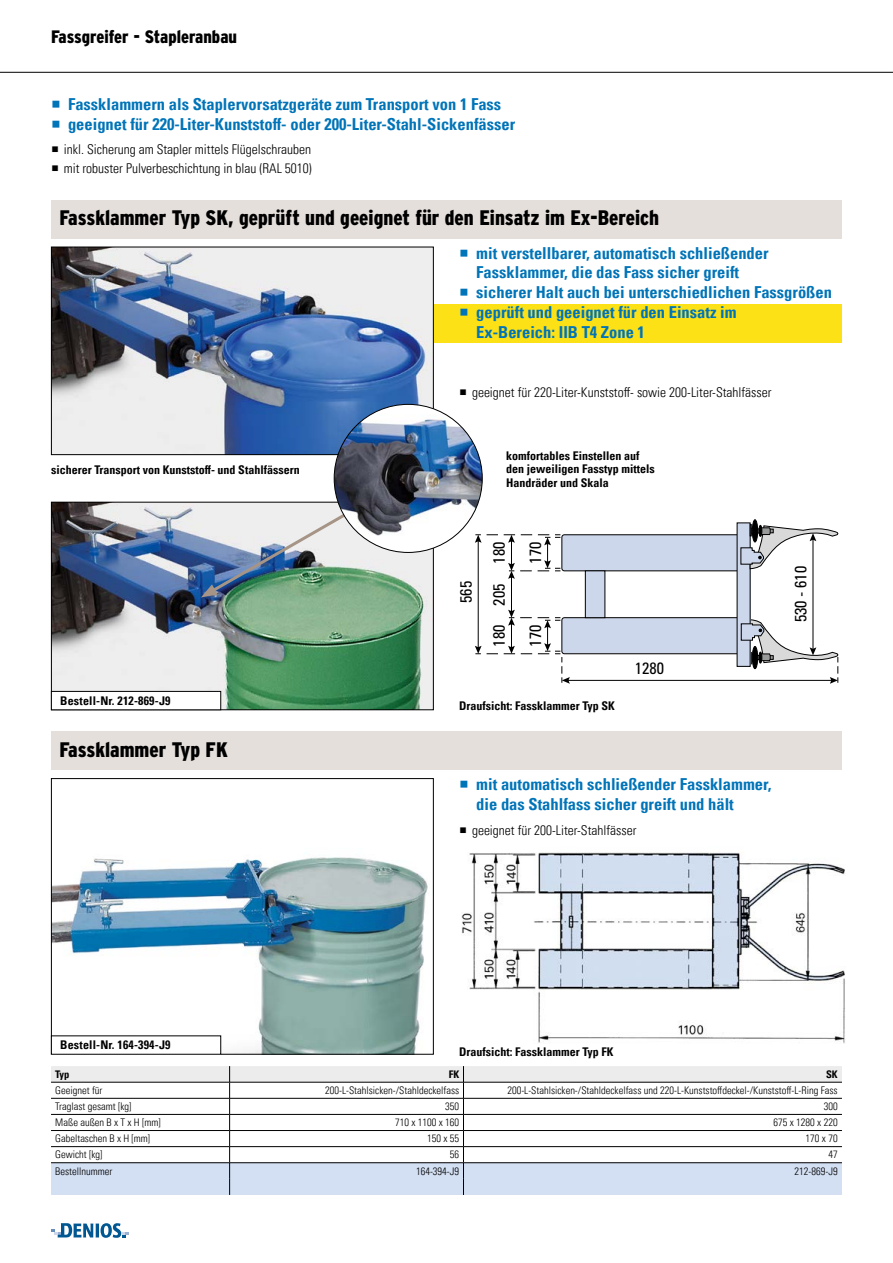
<style>
.page{position:relative;width:893px;height:1263px;background:#fff}
.page>*{position:absolute;margin:0;border:0;box-sizing:border-box;transform-origin:0 0}
.t1{font:900 21px "Interstate CE Condensed";color:#000}
.t2{font:900 18px "Interstate CE Condensed";color:#000}
.t3{font:700 condensed 16.5px/19.8px "Univers LT Pro";color:#0074b8}
.t4{font:condensed 16.35px/33.3px "Univers LT Pro";color:#000}
.t5{font:300 condensed 13.5px/18.3px "Univers LT Pro";color:#000}
.t6{font:700 condensed 12px/13.5px "Univers LT Pro";color:#000}
.t7{font:300 condensed 10.5px "Univers LT Pro";color:#000}
.t8{font:700 condensed 10.5px "Univers LT Pro";color:#000}
</style>
<div class="page">
<div style="left:396px;top:304px;width:446px;height:38px;background:#fbe115"></div>
<img style="left:53px;top:504px;width:379px;height:204px">
<hr style="left:0;top:72px;width:893px;height:1px;background:#000">
<img style="left:53px;top:857px;width:375px;height:195px">
<div style="left:51px;top:778px;width:383px;height:276px;border:1px solid #000"></div>
<svg style="left:51px;top:1066px;width:791px;height:129px"></svg>
<img style="left:53px;top:249px;width:379px;height:204px">
<div style="left:51px;top:247px;width:383px;height:208px;border:1px solid #000"></div>
<div style="left:562px;top:535px;width:180px;height:36px;background:#cdd7eb;border-radius:3px"></div>
<div style="left:561px;top:534px;width:182px;height:37px;border:1px solid #000;border-radius:3px"></div>
<div style="left:562px;top:618px;width:180px;height:36px;background:#cdd7eb;border-radius:3px"></div>
<div style="left:561px;top:617px;width:182px;height:37px;border:1px solid #000;border-radius:3px"></div>
<div style="left:585px;top:570px;width:20px;height:48px;background:#cdd7eb;border:1px solid #000"></div>
<div style="left:737px;top:523px;width:13px;height:143px;background:#cdd7eb"></div>
<div style="left:752px;top:520px;width:6px;height:22px;background:#000;border-radius:50%"></div>
<div style="left:752px;top:519px;width:6px;height:23px;border:1px solid #000;border-radius:50%"></div>
<hr style="left:478px;top:540px;width:1px;height:108px;background:#000">
<hr style="left:511px;top:576px;width:1px;height:36px;background:#000">
<svg style="left:475px;top:534px;width:85px;height:45px"></svg>
<hr style="left:812px;top:539px;width:1px;height:111px;background:#000">
<svg style="left:740px;top:524px;width:98px;height:46px"></svg>
<hr style="left:567px;top:680px;width:265px;height:1px;background:#000">
<svg style="left:475px;top:610px;width:95px;height:74px"></svg>
<svg style="left:740px;top:619px;width:98px;height:65px"></svg>
<img style="left:461px;top:852px;width:384px;height:192px">
<img style="left:201px;top:474px;width:211px;height:123px">
<img style="left:334px;top:404px;width:148px;height:148px;border-radius:74px">
<div style="left:51px;top:731px;width:791px;height:39px;background:#e5dfdb"></div>
<div style="left:51px;top:200px;width:791px;height:38px;background:#e5dfdb"></div>
<div style="left:51px;top:691px;width:170px;height:19px;background:#fff"></div>
<div style="left:51px;top:691px;width:170px;height:19px;border:1px solid #000"></div>
<div style="left:51px;top:1036px;width:170px;height:18px;background:#fff"></div>
<svg style="left:51px;top:1223px;width:78px;height:15px"></svg>
<p class="t2" style="left:51px;top:25px;width:187px">Fassgreifer - Stapleranbau</p>
<p class="t3" style="left:68px;top:94px;width:449px">Fassklammern als Staplervorsatzgeräte zum Transport von 1 Fass geeignet für 220-Liter-Kunststoff- oder 200-Liter-Stahl-Sickenfässer</p>
<p class="t5" style="left:64px;top:140px;width:250px">inkl. Sicherung am Stapler mittels Flügelschrauben mit robuster Pulverbeschichtung in blau (RAL 5010)</p>
<p class="t1" style="left:60px;top:203px;width:601px">Fassklammer Typ SK, geprüft und geeignet für den Einsatz im Ex-Bereich</p>
<p class="t3" style="left:476px;top:243px;width:357px">mit verstellbarer, automatisch schließender Fassklammer, die das Fass sicher greift<br>sicherer Halt auch bei unterschiedlichen Fassgrößen geprüft und geeignet für den Einsatz im<br>Ex-Bereich: IIB T4 Zone 1</p>
<p class="t6" style="left:51px;top:463px;width:250px">sicherer Transport von Kunststoff- und Stahlfässern</p>
<p class="t6" style="left:60px;top:694px;width:112px">Bestell-Nr. 212-869-J9</p>
<p class="t1" style="left:60px;top:735px;width:170px">Fassklammer Typ FK</p>
<p class="t6" style="left:60px;top:1038px;width:112px">Bestell-Nr. 164-394-J9</p>
<p class="t5" style="left:472px;top:382px;width:301px">geeignet für 220-Liter-Kunststoff- sowie 200-Liter-Stahlfässer</p>
<p class="t6" style="left:506px;top:449px;width:150px">komfortables Einstellen auf den jeweiligen Fasstyp mittels<br>Handräder und Skala</p>
<p class="t4" style="left:482px;top:564px;width:23px;rotate:-90deg">180</p>
<p class="t4" style="left:449px;top:605px;width:26px;rotate:-90deg">565<br>205</p>
<p class="t4" style="left:482px;top:647px;width:23px;rotate:-90deg">180</p>
<p class="t4" style="left:518px;top:564px;width:23px;rotate:-90deg">170</p>
<p class="t4" style="left:518px;top:647px;width:23px;rotate:-90deg">170</p>
<p class="t6" style="left:459px;top:699px;width:157px">Draufsicht: Fassklammer Typ SK</p>
<p class="t4" style="left:635px;top:651px;width:31px">1280</p>
<p class="t4" style="left:784px;top:622px;width:58px;rotate:-90deg">530 - 610</p>
<p class="t3" style="left:476px;top:774px;width:297px">mit automatisch schließender Fassklammer, die das Stahlfass sicher greift und hält</p>
<p class="t5" style="left:472px;top:820px;width:166px">geeignet für 200-Liter-Stahlfässer</p>
<p class="t6" style="left:459px;top:1045px;width:156px">Draufsicht: Fassklammer Typ FK</p>
<p class="t8" style="left:55px;top:1068px;width:16px">Typ</p>
<p class="t8" style="left:449px;top:1068px;width:12px">FK</p>
<p class="t8" style="left:826px;top:1068px;width:13px">SK</p>
<p class="t7" style="left:55px;top:1083px;width:49px">Geeignet für</p>
<p class="t7" style="left:325px;top:1083px;width:136px">200-L-Stahlsicken-/Stahldeckelfass</p>
<p class="t7" style="left:507px;top:1083px;width:332px">200-L-Stahlsicken-/Stahldeckelfass und 220-L-Kunststoffdeckel-/Kunststoff-L-Ring Fass</p>
<p class="t7" style="left:55px;top:1099px;width:78px">Traglast gesamt [kg]</p>
<p class="t7" style="left:445px;top:1099px;width:15px">350</p>
<p class="t7" style="left:824px;top:1099px;width:15px">300</p>
<p class="t7" style="left:55px;top:1115px;width:107px">Maße außen B x T x H [mm]</p>
<p class="t7" style="left:395px;top:1115px;width:66px">710 x 1100 x 160</p>
<p class="t7" style="left:774px;top:1115px;width:66px">675 x 1280 x 220</p>
<p class="t7" style="left:55px;top:1131px;width:97px">Gabeltaschen B x H [mm]</p>
<p class="t7" style="left:427px;top:1131px;width:34px">150 x 55</p>
<p class="t7" style="left:806px;top:1131px;width:34px">170 x 70</p>
<p class="t7" style="left:55px;top:1148px;width:49px">Gewicht [kg]</p>
<p class="t7" style="left:450px;top:1148px;width:11px">56</p>
<p class="t7" style="left:828px;top:1148px;width:11px">47</p>
<p class="t7" style="left:55px;top:1164px;width:59px">Bestellnummer</p>
<p class="t7" style="left:416px;top:1164px;width:45px">164-394-J9</p>
<p class="t7" style="left:794px;top:1164px;width:45px">212-869-J9</p>
</div>
